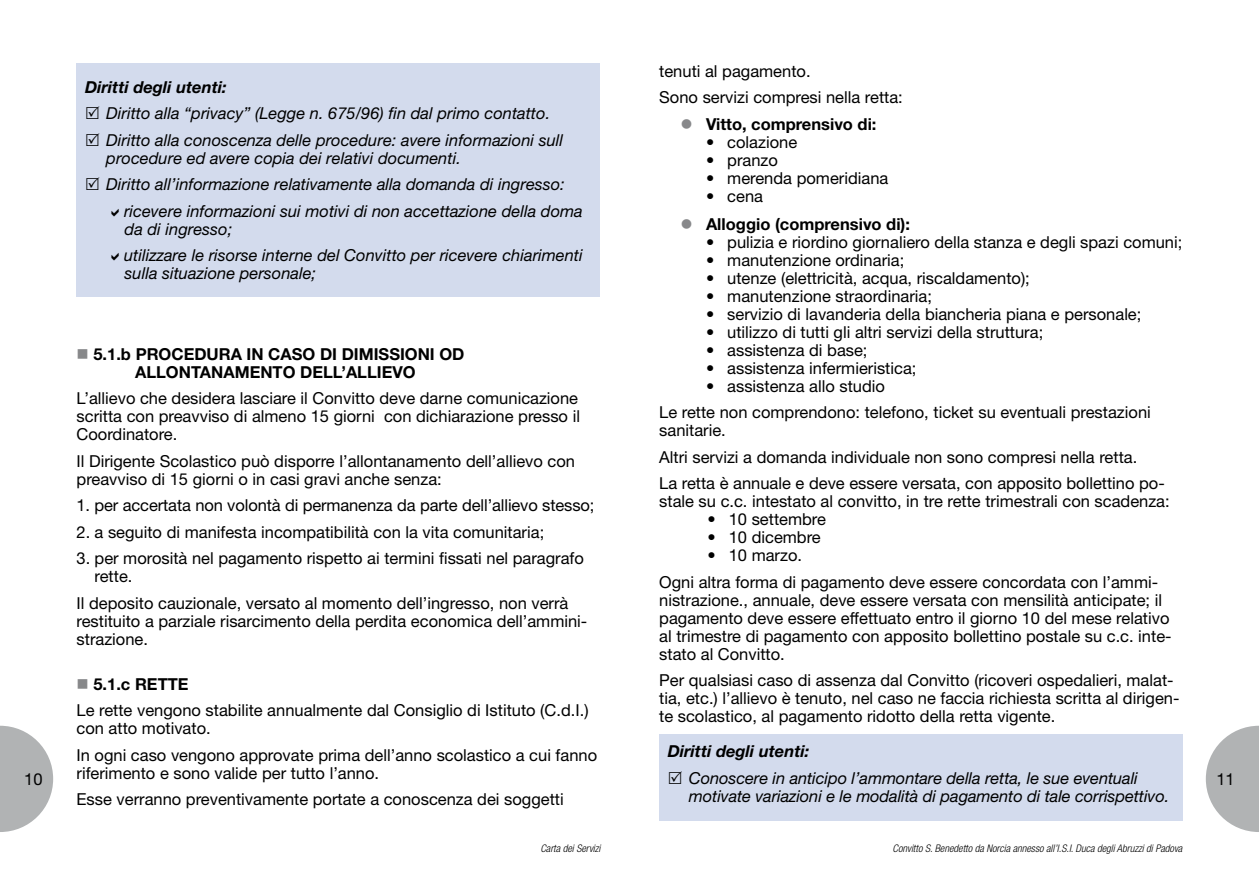
<style>
.page{position:relative;width:1259px;height:893px;background:#fff}
.page>*{position:absolute;margin:0;border:0;box-sizing:border-box;transform-origin:0 0}
.t1{font:16.5px/18px "Helvetica Neue";color:#000}
.t2{font:italic 16.5px/26.5px "Helvetica Neue";color:#000}
.t3{font:700 16.5px/18px "Helvetica Neue";color:#000;text-align:center}
.t4{font:italic 700 16.5px "Helvetica Neue";color:#000}
.t5{font:italic 300 condensed 10.5px "Helvetica Neue";color:#000}
.s1{color:#87888a}
.s2{font-weight:700}
</style>
<div class="page">
<svg style="left:0;top:726px;width:53px;height:106px"></svg>
<svg style="left:1205px;top:726px;width:54px;height:106px"></svg>
<div style="left:659px;top:734px;width:523px;height:87px;background:#d3dbed"></div>
<div style="left:77px;top:64px;width:523px;height:233px;background:#d3dbed"></div>
<p class="t1" style="left:24px;top:770px;width:20px">10</p>
<p class="t4" style="left:85px;top:77px;width:143px">Diritti degli utenti:</p>
<p class="t2" style="left:106px;top:100px;width:458px">Diritto alla “privacy” (Legge n. 675/96) fin dal primo contatto.<br>Diritto alla conoscenza delle procedure: avere informazioni sull</p>
<p class="t2" style="left:106px;top:144px;width:356px">procedure ed avere copia dei relativi documenti.</p>
<p class="t2" style="left:106px;top:171px;width:460px">Diritto all’informazione relativamente alla domanda di ingresso:</p>
<p class="t2" style="left:124px;top:197px;width:460px">ricevere informazioni sui motivi di non accettazione della doma</p>
<p class="t2" style="left:124px;top:215px;width:460px">da di ingresso;<br>utilizzare le risorse interne del Convitto per ricevere chiarimenti</p>
<p class="t2" style="left:125px;top:260px;width:193px">sulla situazione personale;</p>
<p class="t3" style="left:77px;top:344px;width:389px"><span class="s1">■</span> 5.1.b PROCEDURA IN CASO DI DIMISSIONI OD<br>ALLONTANAMENTO DELL’ALLIEVO</p>
<p class="t1" style="left:77px;top:389px;width:505px;text-align:justify">L’allievo che desidera lasciare il Convitto deve darne comunicazione scritta con preavviso di almeno 15 giorni con dichiarazione presso il Coordinatore.</p>
<p class="t1" style="left:77px;top:452px;width:500px">Il Dirigente Scolastico può disporre l’allontanamento dell’allievo con preavviso di 15 giorni o in casi gravi anche senza:</p>
<p class="t1" style="left:77px;top:496px;width:519px">1. per accertata non volontà di permanenza da parte dell’allievo stesso;</p>
<p class="t1" style="left:77px;top:523px;width:469px">2. a seguito di manifesta incompatibilità con la vita comunitaria;</p>
<p class="t1" style="left:95px;top:549px;width:491px;text-indent:-18px">3. per morosità nel pagamento rispetto ai termini fissati nel paragrafo rette.</p>
<p class="t1" style="left:77px;top:594px;width:512px">Il deposito cauzionale, versato al momento dell’ingresso, non verrà restituito a parziale risarcimento della perdita economica dell’ammini&shy;strazione.</p>
<p class="t1" style="left:77px;top:670px;width:513px;line-height:26.5px"><span class="s1">■</span> <span class="s2">5.1.c RETTE<br></span>Le rette vengono stabilite annualmente dal Consiglio di Istituto (C.d.I.)</p>
<p class="t1" style="left:77px;top:715px;width:522px;line-height:26.5px">con atto motivato.<br>In ogni caso vengono approvate prima dell’anno scolastico a cui fanno</p>
<p class="t1" style="left:77px;top:759px;width:489px;line-height:26.5px">riferimento e sono valide per tutto l’anno.<br>Esse verranno preventivamente portate a conoscenza dei soggetti</p>
<p class="t5" style="left:540px;top:842px;width:62px">Carta dei Servizi</p>
<p class="t1" style="left:659px;top:57px;width:245px;line-height:26.5px">tenuti al pagamento.<br>Sono servizi compresi nella retta:</p>
<p class="t3" style="left:680px;top:115px;width:197px"><span class="s1">●</span> Vitto, comprensivo di:</p>
<p class="t1" style="left:706px;top:133px;width:93px">• colazione</p>
<p class="t1" style="left:706px;top:151px;width:73px">• pranzo</p>
<p class="t1" style="left:706px;top:169px;width:184px">• merenda pomeridiana</p>
<p class="t1" style="left:706px;top:187px;width:59px">• cena</p>
<p class="t3" style="left:680px;top:214px;width:231px"><span class="s1">●</span> Alloggio (comprensivo di):</p>
<p class="t1" style="left:706px;top:233px;width:478px">• pulizia e riordino giornaliero della stanza e degli spazi comuni;</p>
<p class="t1" style="left:706px;top:251px;width:200px">• manutenzione ordinaria;</p>
<p class="t1" style="left:706px;top:269px;width:325px">• utenze (elettricità, acqua, riscaldamento);</p>
<p class="t1" style="left:706px;top:287px;width:228px">• manutenzione straordinaria;</p>
<p class="t1" style="left:706px;top:305px;width:437px">• servizio di lavanderia della biancheria piana e personale;</p>
<p class="t1" style="left:706px;top:323px;width:339px">• utilizzo di tutti gli altri servizi della struttura;</p>
<p class="t1" style="left:706px;top:341px;width:163px">• assistenza di base;</p>
<p class="t1" style="left:706px;top:359px;width:212px">• assistenza infermieristica;</p>
<p class="t1" style="left:659px;top:372px;width:493px;line-height:26.5px;text-indent:47px">• assistenza allo studio<br>Le rette non comprendono: telefono, ticket su eventuali prestazioni</p>
<p class="t1" style="left:659px;top:417px;width:507px;line-height:26.5px">sanitarie.<br>Altri servizi a domanda individuale non sono compresi nella retta.<br>La retta è annuale e deve essere versata, con apposito bollettino po-</p>
<p class="t1" style="left:659px;top:492px;width:512px">stale su c.c. intestato al convitto, in tre rette trimestrali con scadenza:</p>
<p class="t1" style="left:707px;top:510px;width:120px">• 10 settembre</p>
<p class="t1" style="left:707px;top:528px;width:115px">• 10 dicembre</p>
<p class="t1" style="left:659px;top:542px;width:500px;line-height:26.5px;text-indent:48px">• 10 marzo.<br>Ogni altra forma di pagamento deve essere concordata con l’ammi-</p>
<p class="t1" style="left:659px;top:591px;width:514px">nistrazione., annuale, deve essere versata con mensilità anticipate; il pagamento deve essere effettuato entro il giorno 10 del mese relativo al trimestre di pagamento con apposito bollettino postale su c.c. inte&shy;stato al Convitto.</p>
<p class="t1" style="left:659px;top:671px;width:522px">Per qualsiasi caso di assenza dal Convitto (ricoveri ospedalieri, malat&shy;tia, etc.) l’allievo è tenuto, nel caso ne faccia richiesta scritta al dirigen&shy;te scolastico, al pagamento ridotto della retta vigente.</p>
<p class="t4" style="left:668px;top:741px;width:143px">Diritti degli utenti:</p>
<p class="t2" style="left:689px;top:769px;width:482px;line-height:18px">Conoscere in anticipo l’ammontare della retta, le sue eventuali motivate variazioni e le modalità di pagamento di tale corrispettivo.</p>
<p class="t5" style="left:892px;top:842px;width:291px">Convitto S. Benedetto da Norcia annesso all’I.S.I. Duca degli Abruzzi di Padova</p>
<p class="t1" style="left:1216px;top:770px;width:20px">11</p>
</div>
